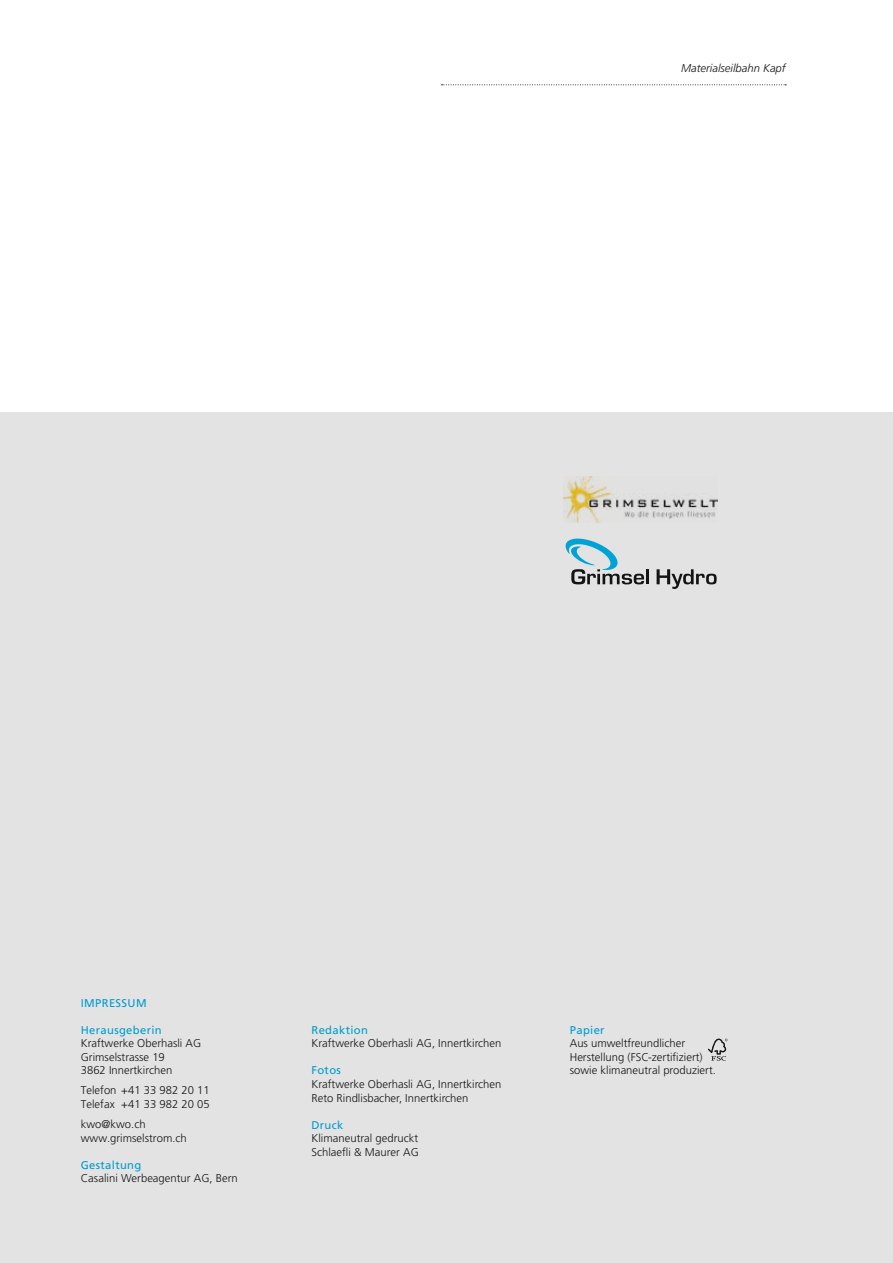
<style>
.page{position:relative;width:893px;height:1263px;background:#fff}
.page>*{position:absolute;margin:0;border:0;box-sizing:border-box;transform-origin:0 0}
.t1{font:300 11.25px/13.5px "Frutiger LT Std";color:#131413}
.t2{font:11.25px "Frutiger LT Std";letter-spacing:.03em;color:#009ccf}
.t3{font:italic 300 11.25px "Frutiger LT Std";color:#131413}
</style>
<div class="page">
<div style="left:0;top:412px;width:893px;height:851px;background:#e3e3e3"></div>
<img style="left:563px;top:476px;width:154px;height:47px">
<svg style="left:708px;top:1039px;width:19px;height:22px"></svg>
<hr style="left:646px;top:569px;width:3px;height:15px;background:#131413">
<svg style="left:657px;top:569px;width:60px;height:20px"></svg>
<svg style="left:565px;top:538px;width:79px;height:46px"></svg>
<svg style="left:442px;top:84px;width:344px;height:1px"></svg>
<p class="t3" style="left:681px;top:62px;width:106px">Materialseilbahn Kapf</p>
<p class="t2" style="left:81px;top:996px;width:67px">Impressum</p>
<p class="t2" style="left:81px;top:1023px;width:82px">Herausgeberin</p>
<p class="t1" style="left:81px;top:1037px;width:122px">Kraftwerke Oberhasli AG<br>Grimselstrasse 19<br>3862 Innertkirchen</p>
<p class="t1" style="left:81px;top:1084px;width:130px">Telefon +41 33 982 20 11<br>Telefax +41 33 982 20 05</p>
<p class="t1" style="left:81px;top:1118px;width:108px">kwo@kwo.ch www.grimselstrom.ch</p>
<p class="t2" style="left:81px;top:1158px;width:62px">Gestaltung</p>
<p class="t1" style="left:81px;top:1172px;width:158px">Casalini Werbeagentur AG, Bern</p>
<p class="t2" style="left:311px;top:1023px;width:58px">Redaktion</p>
<p class="t1" style="left:311px;top:1037px;width:192px">Kraftwerke Oberhasli AG, Innertkirchen</p>
<p class="t2" style="left:311px;top:1064px;width:31px">Fotos</p>
<p class="t1" style="left:311px;top:1077px;width:192px">Kraftwerke Oberhasli AG, Innertkirchen<br>Reto Rindlisbacher, Innertkirchen</p>
<p class="t2" style="left:311px;top:1118px;width:33px">Druck</p>
<p class="t1" style="left:311px;top:1131px;width:109px">Klimaneutral gedruckt<br>Schlaefli &amp; Maurer AG</p>
<p class="t2" style="left:570px;top:1023px;width:36px">Papier</p>
<p class="t1" style="left:570px;top:1037px;width:148px">Aus umweltfreundlicher<br>Herstellung (FSC-zertifiziert) sowie klimaneutral produziert.</p>
</div>
